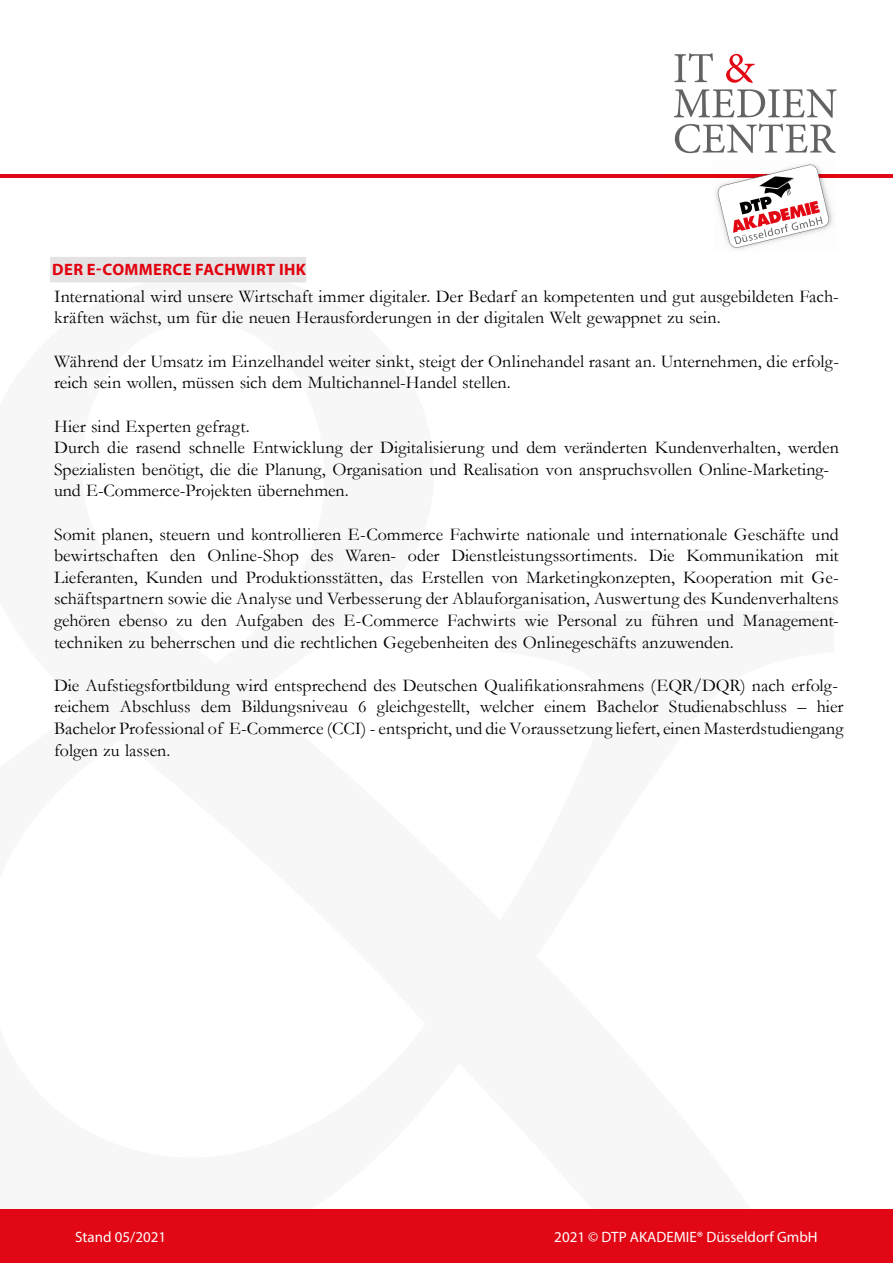
<style>
.page{position:relative;width:893px;height:1263px;background:#fff}
.page>*{position:absolute;margin:0;border:0;box-sizing:border-box;transform-origin:0 0}
.t1{font:18px/21.6px "Garamond";color:#000}
.t2{font:700 16.5px "Myriad Pro";letter-spacing:.02em;color:#e2000f}
.t3{font:15px "Myriad Pro";color:#fff}
</style>
<div class="page">
<hr style="left:0;top:174px;width:893px;height:4px;background:#e20714">
<svg style="left:675px;top:124px;width:161px;height:29px"></svg>
<svg style="left:674px;top:89px;width:162px;height:29px"></svg>
<svg style="left:726px;top:54px;width:28px;height:29px"></svg>
<svg style="left:675px;top:53px;width:38px;height:29px"></svg>
<img style="left:715px;top:192px;width:118px;height:34px">
<svg style="left:716px;top:164px;width:114px;height:85px"></svg>
<div style="left:0;top:1210px;width:893px;height:53px;background:#e20714"></div>
<div style="left:50px;top:257px;width:256px;height:25px;background:#e4e2e2"></div>
<p class="t2" style="left:52px;top:258px;width:255px">DER E-COMMERCE FACHWIRT IHK</p>
<p class="t1" style="left:54px;top:285px;width:786px">International wird unsere Wirtschaft immer digitaler. Der Bedarf an kompetenten und gut ausgebildeten Fach&shy;kräften wächst, um für die neuen Herausforderungen in der digitalen Welt gewappnet zu sein.</p>
<p class="t1" style="left:54px;top:350px;width:786px">Während der Umsatz im Einzelhandel weiter sinkt, steigt der Onlinehandel rasant an. Unternehmen, die erfolg&shy;reich sein wollen, müssen sich dem Multichannel-Handel stellen.</p>
<p class="t1" style="left:54px;top:415px;width:786px">Hier sind Experten gefragt.<br>Durch die rasend schnelle Entwicklung der Digitalisierung und dem veränderten Kundenverhalten, werden Spezialisten benötigt, die die Planung, Organisation und Realisation von anspruchsvollen Online-Marketing&shy;und E-Commerce-Projekten übernehmen.</p>
<p class="t1" style="left:54px;top:523px;width:786px;text-align:justify">Somit planen, steuern und kontrollieren E-Commerce Fachwirte nationale und internationale Geschäfte und bewirtschaften den Online-Shop des Waren- oder Dienstleistungssortiments. Die Kommunikation mit Lieferanten, Kunden und Produktionsstätten, das Erstellen von Marketingkonzepten, Kooperation mit Ge&shy;schäftspartnern sowie die Analyse und Verbesserung der Ablauforganisation, Auswertung des Kundenverhaltens gehören ebenso zu den Aufgaben des E-Commerce Fachwirts wie Personal zu führen und Management&shy;techniken zu beherrschen und die rechtlichen Gegebenheiten des Onlinegeschäfts anzuwenden.</p>
<p class="t1" style="left:54px;top:674px;width:791px">Die Aufstiegsfortbildung wird entsprechend des Deutschen Qualifikationsrahmens (EQR/DQR) nach erfolg&shy;reichem Abschluss dem Bildungsniveau 6 gleichgestellt, welcher einem Bachelor Studienabschluss – hier Bachelor Professional of E-Commerce (CCI) - entspricht, und die Voraussetzung liefert, einen Masterdstudiengang folgen zu lassen.</p>
<p class="t3" style="left:75px;top:1227px;width:92px">Stand 05/2021</p>
<p class="t3" style="left:554px;top:1227px;width:265px">2021 © DTP AKADEMIE® Düsseldorf GmbH</p>
</div>
